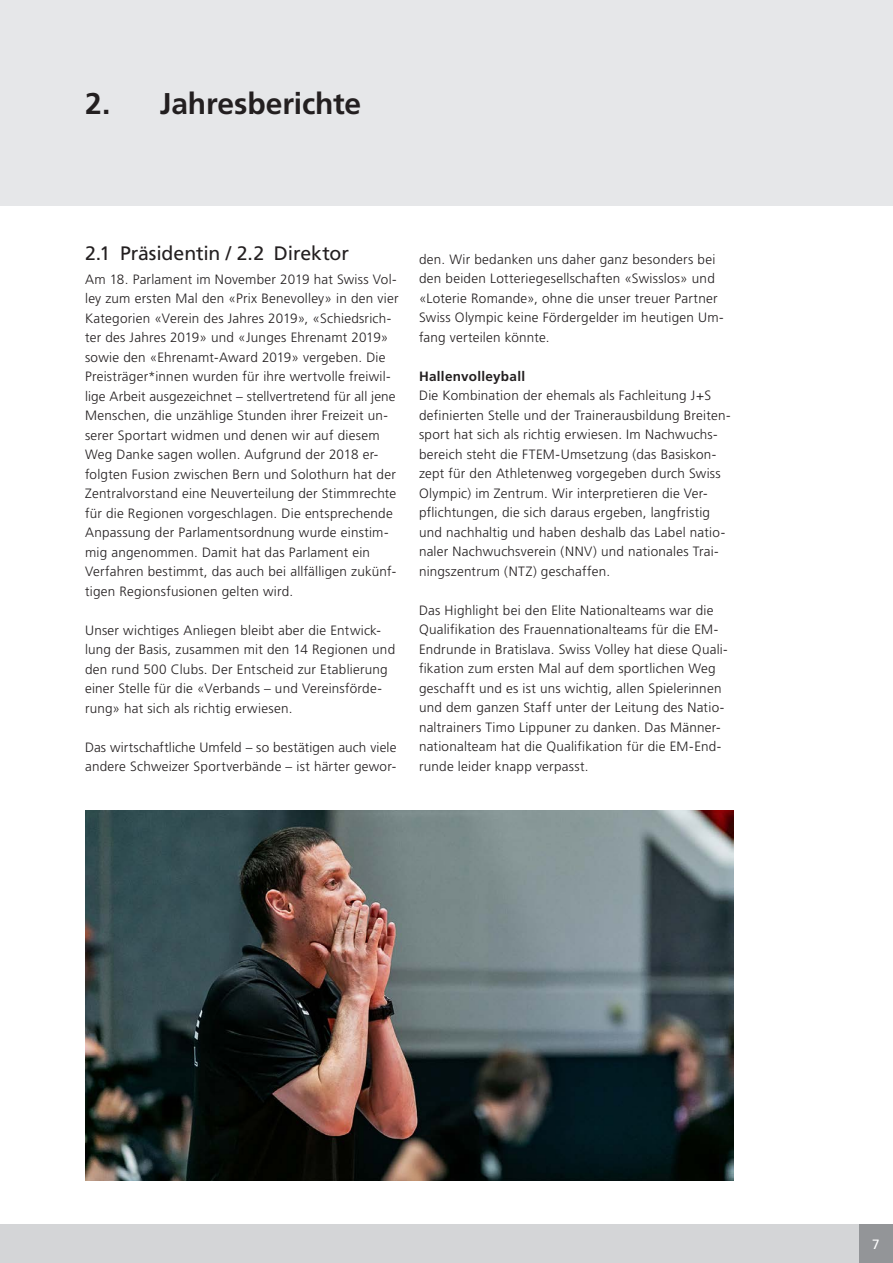
<style>
.page{position:relative;width:893px;height:1263px;background:#fff}
.page>*{position:absolute;margin:0;border:0;box-sizing:border-box;transform-origin:0 0}
.t1{font:700 30px "Frutiger";letter-spacing:-.005em;color:#231f20}
.t2{font:19.5px "Frutiger";letter-spacing:-.01em;color:#231f20}
.t3{font:300 13.5px/19.5px "Frutiger";letter-spacing:.015em;color:#231f20}
.t4{font:700 13.5px "Frutiger";letter-spacing:.025em;color:#231f20}
.t5{font:13.5px "Frutiger";color:#fff}
</style>
<div class="page">
<div style="left:0;top:1225px;width:893px;height:38px;background:#d4d5d7"></div>
<div style="left:859px;top:1225px;width:34px;height:38px;background:#939598"></div>
<div style="left:0;top:0;width:893px;height:206px;background:#e6e7e9"></div>
<img style="left:85px;top:810px;width:648px;height:371px">
<h1 class="t1" style="left:85px;top:86px;width:278px">2. Jahresberichte</h1>
<h2 class="t2" style="left:85px;top:241px;width:266px">2.1 Präsidentin / 2.2 Direktor</h2>
<p class="t3" style="left:85px;top:269px;width:315px">Am 18. Parlament im November 2019 hat Swiss Vol&shy;ley zum ersten Mal den «Prix Benevolley» in den vier Kategorien «Verein des Jahres 2019», «Schiedsrich&shy;ter des Jahres 2019» und «Junges Ehrenamt 2019» sowie den «Ehrenamt-Award 2019» vergeben. Die Preisträger*innen wurden für ihre wertvolle freiwil&shy;lige Arbeit ausgezeichnet – stellvertretend für all jene Menschen, die unzählige Stunden ihrer Freizeit un&shy;serer Sportart widmen und denen wir auf diesem Weg Danke sagen wollen. Aufgrund der 2018 er&shy;folgten Fusion zwischen Bern und Solothurn hat der Zentralvorstand eine Neuverteilung der Stimmrechte für die Regionen vorgeschlagen. Die entsprechende Anpassung der Parlamentsordnung wurde einstim&shy;mig angenommen. Damit hat das Parlament ein Verfahren bestimmt, das auch bei allfälligen zukünf&shy;tigen Regionsfusionen gelten wird.</p>
<p class="t3" style="left:85px;top:620px;width:312px">Unser wichtiges Anliegen bleibt aber die Entwick&shy;lung der Basis, zusammen mit den 14 Regionen und den rund 500 Clubs. Der Entscheid zur Etablierung einer Stelle für die «Verbands – und Vereinsförde&shy;rung» hat sich als richtig erwiesen.</p>
<p class="t3" style="left:85px;top:737px;width:313px">Das wirtschaftliche Umfeld – so bestätigen auch viele andere Schweizer Sportverbände – ist härter gewor-</p>
<p class="t3" style="left:419px;top:249px;width:306px">den. Wir bedanken uns daher ganz besonders bei den beiden Lotteriegesellschaften «Swisslos» und «Loterie Romande», ohne die unser treuer Partner Swiss Olympic keine Fördergelder im heutigen Um&shy;fang verteilen könnte.</p>
<p class="t4" style="left:419px;top:368px;width:108px">Hallenvolleyball</p>
<p class="t3" style="left:419px;top:386px;width:313px">Die Kombination der ehemals als Fachleitung J+S definierten Stelle und der Trainerausbildung Breiten&shy;sport hat sich als richtig erwiesen. Im Nachwuchs&shy;bereich steht die FTEM-Umsetzung (das Basiskon&shy;zept für den Athletenweg vorgegeben durch Swiss Olympic) im Zentrum. Wir interpretieren die Ver&shy;pflichtungen, die sich daraus ergeben, langfristig und nachhaltig und haben deshalb das Label natio&shy;naler Nachwuchsverein (NNV) und nationales Trai&shy;ningszentrum (NTZ) geschaffen.</p>
<p class="t3" style="left:419px;top:600px;width:310px">Das Highlight bei den Elite Nationalteams war die Qualifikation des Frauennationalteams für die EM-Endrunde in Bratislava. Swiss Volley hat diese Quali&shy;fikation zum ersten Mal auf dem sportlichen Weg geschafft und es ist uns wichtig, allen Spielerinnen und dem ganzen Staff unter der Leitung des Natio&shy;naltrainers Timo Lippuner zu danken. Das Männer&shy;nationalteam hat die Qualifikation für die EM-End&shy;runde leider knapp verpasst.</p>
<p class="t5" style="left:872px;top:1236px;width:9px">7</p>
</div>
